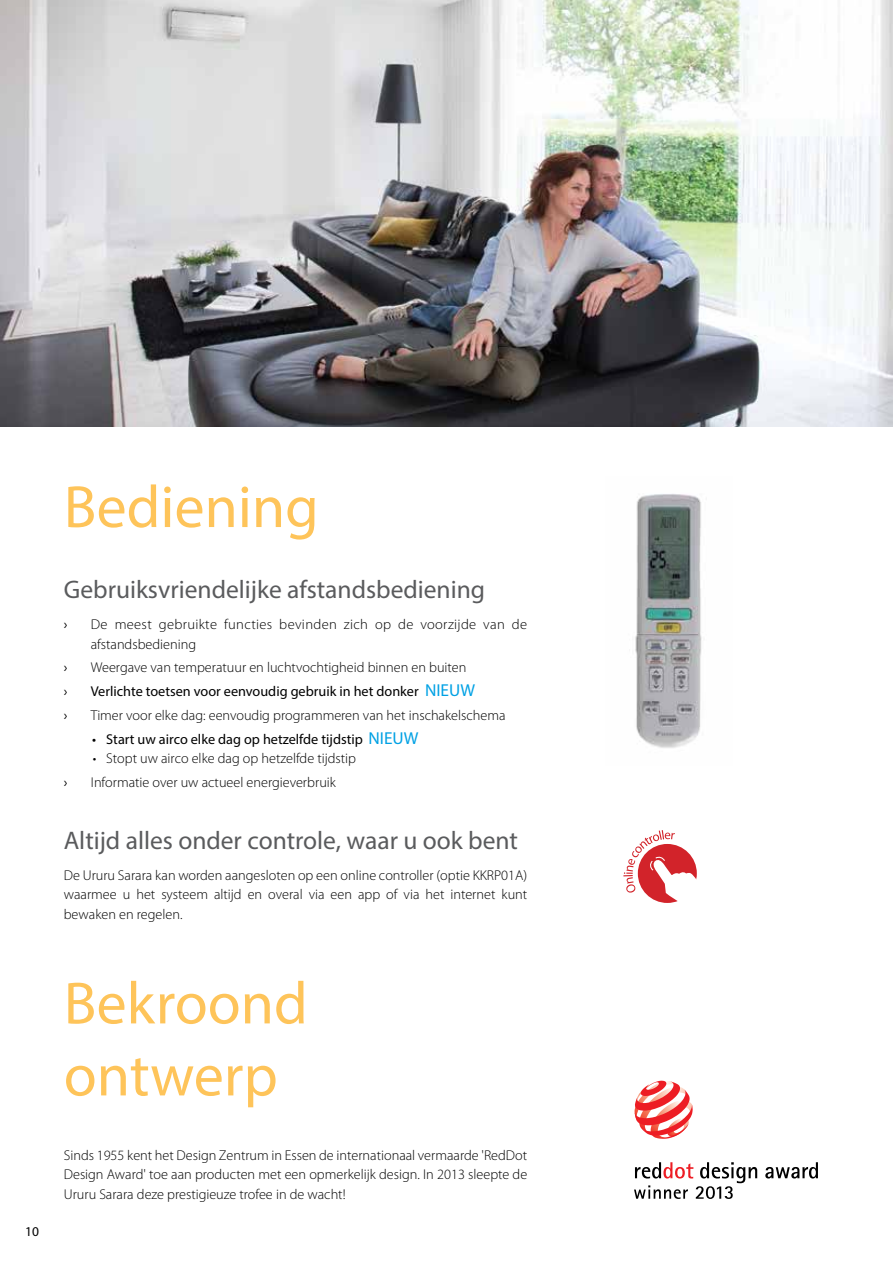
<style>
.page{position:relative;width:893px;height:1263px;background:#fff}
.page>*{position:absolute;margin:0;border:0;box-sizing:border-box;transform-origin:0 0}
.t1{font:60px/72px "Myriad Pro";color:#fec45a}
.t2{font:25.5px "Myriad Pro";color:#5a5b5d}
.t3{font:17.25px "Myriad Pro";color:#00a1e4}
.t4{font:300 14.25px/19.5px "Myriad Pro";color:#000;text-align:justify}
.t5{font:14.25px "Myriad Pro";color:#000}
.t6{font:300 14.25px/19.5px "Myriad Pro";letter-spacing:.02em;color:#000}
.t7{font:13.5px "Myriad Pro";color:#000}
</style>
<div class="page">
<svg style="left:765px;top:1162px;width:53px;height:16px"></svg>
<svg style="left:634px;top:1162px;width:123px;height:37px"></svg>
<svg style="left:634px;top:1081px;width:59px;height:58px"></svg>
<img style="left:0;top:0;width:893px;height:426px">
<img style="left:635px;top:494px;width:67px;height:254px">
<svg style="left:623px;top:830px;width:74px;height:73px"></svg>
<p class="t7" style="left:25px;top:1223px;width:15px">10</p>
<h1 class="t1" style="left:64px;top:470px;width:256px">Bediening</h1>
<h2 class="t2" style="left:64px;top:574px;width:423px">Gebruiksvriendelijke afstandsbediening</h2>
<p class="t5" style="left:64px;top:615px;width:5px">›</p>
<p class="t6" style="left:91px;top:615px;width:438px">De meest gebruikte functies bevinden zich op de voorzijde van de afstandsbediening</p>
<p class="t5" style="left:64px;top:659px;width:5px">›</p>
<p class="t4" style="left:91px;top:658px;width:377px">Weergave van temperatuur en luchtvochtigheid binnen en buiten</p>
<p class="t5" style="left:64px;top:682px;width:5px">›</p>
<p class="t5" style="left:91px;top:682px;width:329px">Verlichte toetsen voor eenvoudig gebruik in het donker</p>
<p class="t5" style="left:64px;top:706px;width:5px">›</p>
<p class="t4" style="left:91px;top:705px;width:416px">Timer voor elke dag: eenvoudig programmeren van het inschakelschema</p>
<p class="t5" style="left:92px;top:730px;width:272px">• Start uw airco elke dag op hetzelfde tijdstip</p>
<p class="t4" style="left:93px;top:749px;width:265px">• Stopt uw airco elke dag op hetzelfde tijdstip</p>
<p class="t5" style="left:64px;top:773px;width:5px">›</p>
<p class="t4" style="left:91px;top:772px;width:247px">Informatie over uw actueel energieverbruik</p>
<p class="t3" style="left:425px;top:680px;width:51px">NIEUW</p>
<p class="t3" style="left:368px;top:727px;width:51px">NIEUW</p>
<h2 class="t2" style="left:64px;top:825px;width:456px">Altijd alles onder controle, waar u ook bent</h2>
<p class="t4" style="left:64px;top:866px;width:465px">De Ururu Sarara kan worden aangesloten op een online controller (optie KKRP01A) waarmee u het systeem altijd en overal via een app of via het internet kunt bewaken en regelen.</p>
<h1 class="t1" style="left:64px;top:966px;width:246px">Bekroond ontwerp</h1>
<p class="t4" style="left:64px;top:1146px;width:465px">Sinds 1955 kent het Design Zentrum in Essen de internationaal vermaarde 'RedDot Design Award' toe aan producten met een opmerkelijk design. In 2013 sleepte de Ururu Sarara deze prestigieuze trofee in de wacht!</p>
</div>
